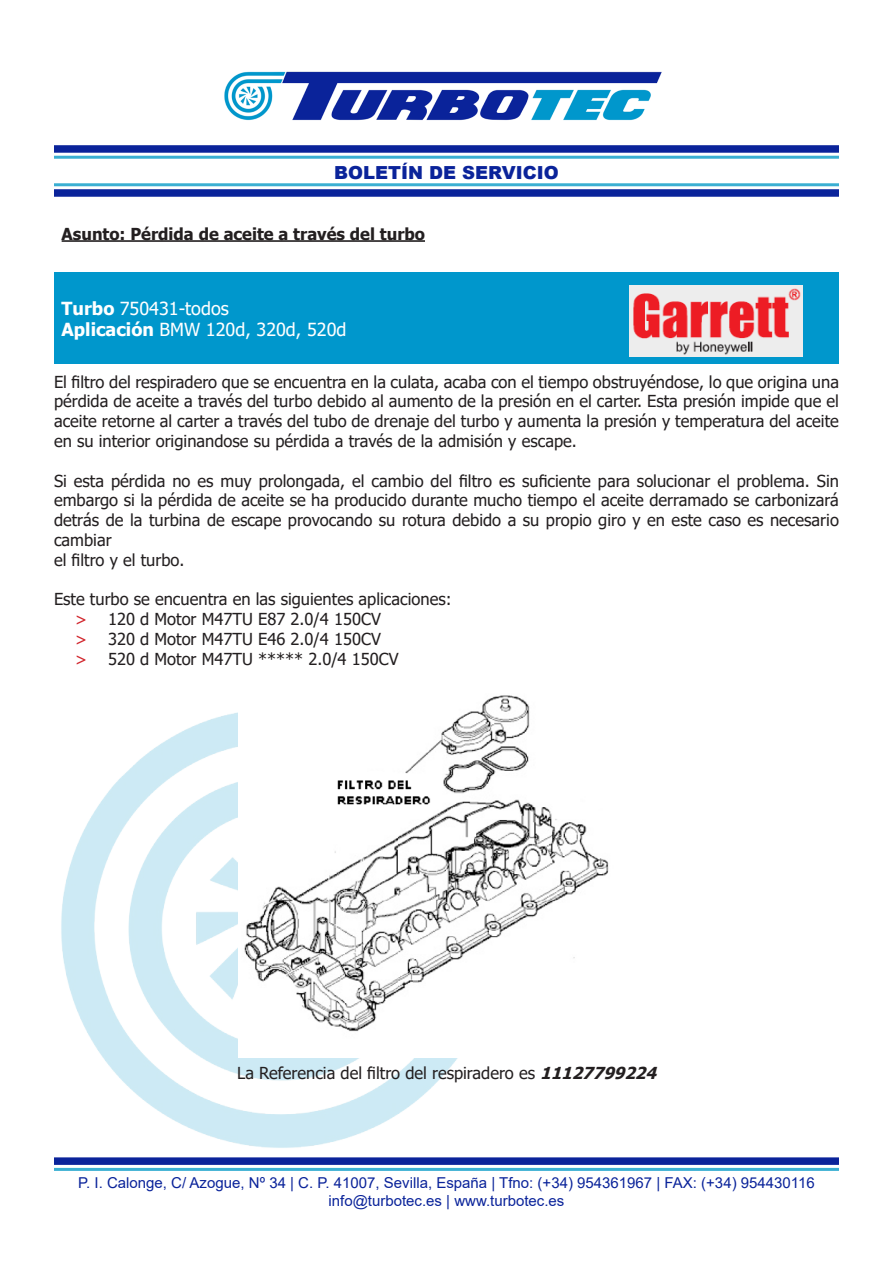
<style>
.page{position:relative;width:893px;height:1263px;background:#fff}
.page>*{position:absolute;margin:0;border:0;box-sizing:border-box;transform-origin:0 0}
.t1{font:18px "Tahoma";color:#fff}
.t2{font:900 18px "Arial";color:#0a239a}
.t3{font:16.5px/19.8px "Tahoma";color:#231f20;text-align:justify}
.t4{font:700 16.5px "Tahoma";color:#231f20}
.t5{font:15px "Arial";color:#0a239a}
.s1{font-weight:700}
.s2{color:#d1232a}
.s3{font-weight:700;font-style:italic}
</style>
<div class="page">
<img style="left:61px;top:712px;width:397px;height:436px">
<img style="left:224px;top:71px;width:438px;height:50px">
<div style="left:54px;top:145px;width:785px;height:8px;background:#0a239a"></div>
<hr style="left:54px;top:156px;width:785px;height:3px;background:#3aafd2">
<div style="left:54px;top:189px;width:785px;height:8px;background:#0a239a"></div>
<hr style="left:54px;top:183px;width:785px;height:3px;background:#3aafd2">
<div style="left:54px;top:272px;width:785px;height:91px;background:#0097cc"></div>
<div style="left:54px;top:1157px;width:785px;height:8px;background:#0a239a"></div>
<hr style="left:54px;top:1168px;width:785px;height:3px;background:#3aafd2">
<hr style="left:62px;top:240px;width:363px;height:2px;background:#231f20">
<img style="left:629px;top:285px;width:174px;height:71px">
<img style="left:239px;top:695px;width:370px;height:362px">
<p class="t2" style="left:334px;top:159px;width:226px">BOLETÍN DE SERVICIO</p>
<p class="t4" style="left:62px;top:222px;width:365px">Asunto: Pérdida de aceite a través del turbo</p>
<p class="t1" style="left:62px;top:296px;width:169px"><span class="s1">Turbo</span> 750431-todos</p>
<p class="t1" style="left:62px;top:318px;width:286px"><span class="s1">Aplicación</span> BMW 120d, 320d, 520d</p>
<p class="t3" style="left:54px;top:373px;width:786px">El filtro del respiradero que se encuentra en la culata, acaba con el tiempo obstruyéndose, lo que origina una pérdida de aceite a través del turbo debido al aumento de la presión en el carter. Esta presión impide que el aceite retorne al carter a través del tubo de drenaje del turbo y aumenta la presión y temperatura del aceite en su interior originandose su pérdida a través de la admisión y escape.</p>
<p class="t3" style="left:54px;top:472px;width:786px">Si esta pérdida no es muy prolongada, el cambio del filtro es suficiente para solucionar el problema. Sin embargo si la pérdida de aceite se ha producido durante mucho tiempo el aceite derramado se carbonizará detrás de la turbina de escape provocando su rotura debido a su propio giro y en este caso es necesario cambiar</p>
<p class="t3" style="left:54px;top:551px;width:132px">el filtro y el turbo.</p>
<p class="t3" style="left:54px;top:590px;width:399px">Este turbo se encuentra en las siguientes aplicaciones:</p>
<p class="t3" style="left:75px;top:610px;width:307px"><span class="s2">&gt;</span> 120 d Motor M47TU E87 2.0/4 150CV</p>
<p class="t3" style="left:75px;top:630px;width:307px"><span class="s2">&gt;</span> 320 d Motor M47TU E46 2.0/4 150CV</p>
<p class="t3" style="left:75px;top:650px;width:325px"><span class="s2">&gt;</span> 520 d Motor M47TU ***** 2.0/4 150CV</p>
<p class="t3" style="left:237px;top:1064px;width:427px">La Referencia del filtro del respiradero es <span class="s3">11127799224</span></p>
<p class="t5" style="left:78px;top:1173px;width:738px">P. I. Calonge, C/ Azogue, Nº 34 | C. P. 41007, Sevilla, España | Tfno: (+34) 954361967 | FAX: (+34) 954430116</p>
<p class="t5" style="left:329px;top:1191px;width:237px">info@turbotec.es | www.turbotec.es</p>
</div>
